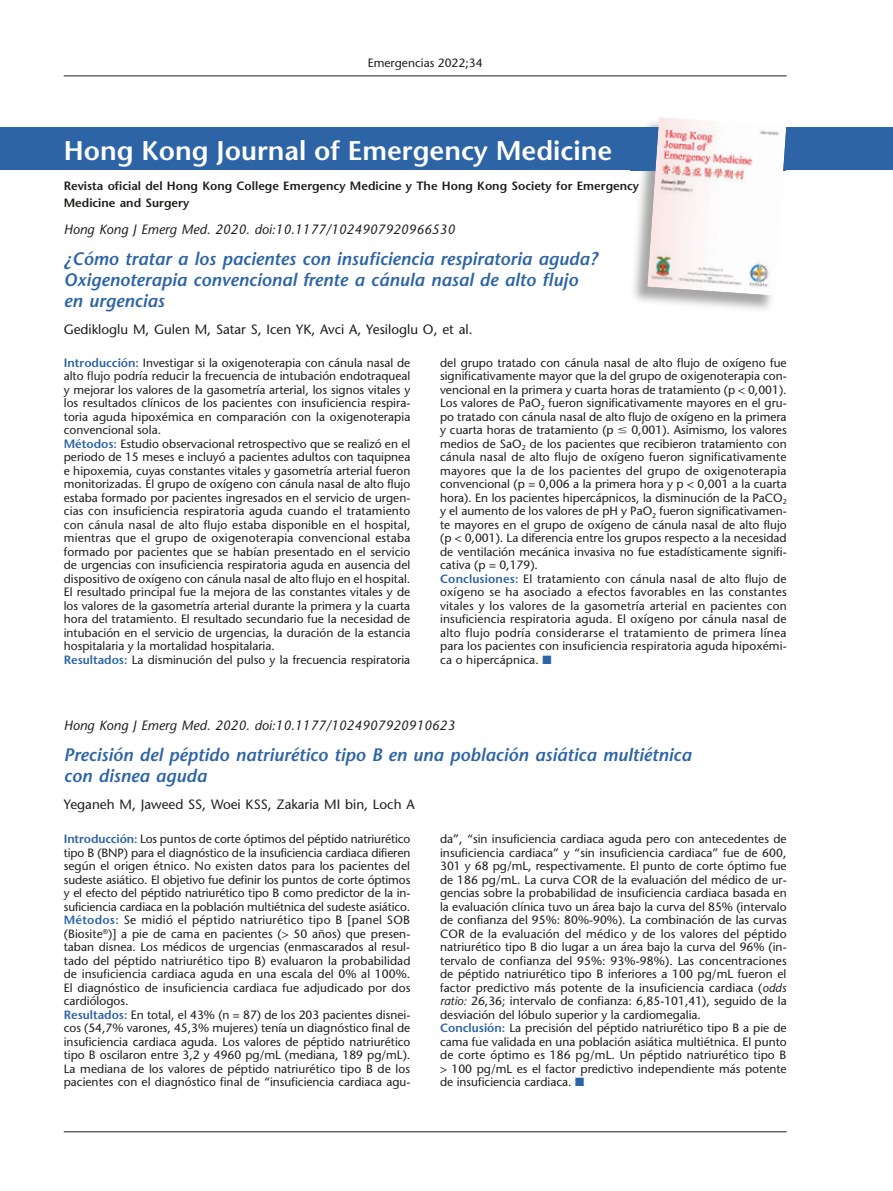
<style>
.page{position:relative;width:893px;height:1191px;background:#fff}
.page>*{position:absolute;margin:0;border:0;box-sizing:border-box;transform-origin:0 0}
.t1{font:600 27px "Stone Sans";color:#fff}
.t2{font:italic 600 18px/21px "Stone Sans";color:#2c64a5}
.t3{font:italic 13.5px "Stone Sans";color:#1d1d1b}
.t4{font:13.5px "Stone Sans";color:#1d1d1b}
.t5{font:12px/13.5px "Stone Sans";color:#1d1d1b}
.t6{font:600 12px/16.5px "Stone Sans";color:#1d1d1b}
.s1{font-weight:600;color:#2c64a5}
.s2{color:#2c64a5}
.s3{font-style:italic}
</style>
<div class="page">
<hr style="left:64px;top:1131px;width:723px;height:1px;background:#1d1d1b">
<hr style="left:64px;top:75px;width:723px;height:1px;background:#1d1d1b">
<div style="left:0;top:128px;width:893px;height:42px;background:#2c64a5"></div>
<img style="left:630px;top:125px;width:142px;height:185px">
<img style="left:630px;top:128px;width:17px;height:42px">
<img style="left:647px;top:117px;width:139px;height:178px">
<p class="t5" style="left:368px;top:57px;width:116px">Emergencias 2022;34</p>
<h1 class="t1" style="left:64px;top:137px;width:550px">Hong Kong Journal of Emergency Medicine</h1>
<p class="t6" style="left:64px;top:178px;width:577px">Revista oficial del Hong Kong College Emergency Medicine y The Hong Kong Society for Emergency<br>Medicine and Surgery</p>
<p class="t3" style="left:64px;top:222px;width:393px">Hong Kong J Emerg Med. 2020. doi:10.1177/1024907920966530</p>
<h2 class="t2" style="left:64px;top:249px;width:535px">¿Cómo tratar a los pacientes con insuficiencia respiratoria aguda?<br>Oxigenoterapia convencional frente a cánula nasal de alto flujo en urgencias</h2>
<p class="t4" style="left:64px;top:323px;width:410px">Gedikloglu M, Gulen M, Satar S, Icen YK, Avci A, Yesiloglu O, et al.</p>
<p class="t5" style="left:64px;top:356px;width:348px"><span class="s1">Introducción:</span> Investigar si la oxigenoterapia con cánula nasal de alto flujo podría reducir la frecuencia de intubación endotraqueal y mejorar los valores de la gasometría arterial, los signos vitales y los resultados clínicos de los pacientes con insuficiencia respira&shy;toria aguda hipoxémica en comparación con la oxigenoterapia convencional sola.<br><span class="s1">Métodos:</span> Estudio observacional retrospectivo que se realizó en el periodo de 15 meses e incluyó a pacientes adultos con taquipnea e hipoxemia, cuyas constantes vitales y gasometría arterial fueron monitorizadas. El grupo de oxígeno con cánula nasal de alto flujo estaba formado por pacientes ingresados en el servicio de urgen&shy;cias con insuficiencia respiratoria aguda cuando el tratamiento con cánula nasal de alto flujo estaba disponible en el hospital, mientras que el grupo de oxigenoterapia convencional estaba formado por pacientes que se habían presentado en el servicio de urgencias con insuficiencia respiratoria aguda en ausencia del dispositivo de oxígeno con cánula nasal de alto flujo en el hospital.<br>El resultado principal fue la mejora de las constantes vitales y de los valores de la gasometría arterial durante la primera y la cuarta hora del tratamiento. El resultado secundario fue la necesidad de intubación en el servicio de urgencias, la duración de la estancia hospitalaria y la mortalidad hospitalaria.<br><span class="s1">Resultados:</span> La disminución del pulso y la frecuencia respiratoria</p>
<p class="t5" style="left:440px;top:356px;width:348px;text-align:justify">del grupo tratado con cánula nasal de alto flujo de oxígeno fue significativamente mayor que la del grupo de oxigenoterapia con&shy;vencional en la primera y cuarta horas de tratamiento (p &lt; 0,001).<br>Los valores de PaO<sub>2</sub> fueron significativamente mayores en el gru&shy;po tratado con cánula nasal de alto flujo de oxígeno en la primera y cuarta horas de tratamiento (p</p>
<p class="t5" style="left:440px;top:424px;width:348px;text-indent:191px">0,001). Asimismo, los valores medios de SaO<sub>2</sub> de los pacientes que recibieron tratamiento con cánula nasal de alto flujo de oxígeno fueron significativamente mayores que la de los pacientes del grupo de oxigenoterapia convencional (p = 0,006 a la primera hora y p &lt; 0,001 a la cuarta hora). En los pacientes hipercápnicos, la disminución de la PaCO<sub>2 </sub>y el aumento de los valores de pH y PaO<sub>2</sub> fueron significativamen&shy;te mayores en el grupo de oxígeno de cánula nasal de alto flujo (p &lt; 0,001). La diferencia entre los grupos respecto a la necesidad de ventilación mecánica invasiva no fue estadísticamente signifi&shy;cativa (p = 0,179).<br><span class="s1">Conclusiones:</span> El tratamiento con cánula nasal de alto flujo de oxígeno se ha asociado a efectos favorables en las constantes vitales y los valores de la gasometría arterial en pacientes con insuficiencia respiratoria aguda. El oxígeno por cánula nasal de alto flujo podría considerarse el tratamiento de primera línea para los pacientes con insuficiencia respiratoria aguda hipoxémi&shy;ca o hipercápnica. <span class="s2">■</span></p>
<p class="t3" style="left:64px;top:718px;width:393px">Hong Kong J Emerg Med. 2020. doi:10.1177/1024907920910623</p>
<h2 class="t2" style="left:64px;top:745px;width:629px">Precisión del péptido natriurético tipo B en una población asiática multiétnica con disnea aguda</h2>
<p class="t4" style="left:64px;top:797px;width:352px">Yeganeh M, Jaweed SS, Woei KSS, Zakaria MI bin, Loch A</p>
<p class="t5" style="left:64px;top:833px;width:348px"><span class="s1">Introducción:</span> Los puntos de corte óptimos del péptido natriurético tipo B (BNP) para el diagnóstico de la insuficiencia cardiaca difieren según el origen étnico. No existen datos para los pacientes del sudeste asiático. El objetivo fue definir los puntos de corte óptimos y el efecto del péptido natriurético tipo B como predictor de la in&shy;suficiencia cardiaca en la población multiétnica del sudeste asiático.<br><span class="s1">Métodos:</span> Se midió el péptido natriurético tipo B [panel SOB (Biosite<sup>®</sup>)] a pie de cama en pacientes (&gt; 50 años) que presen&shy;taban disnea. Los médicos de urgencias (enmascarados al resul&shy;tado del péptido natriurético tipo B) evaluaron la probabilidad de insuficiencia cardiaca aguda en una escala del 0% al 100%.<br>El diagnóstico de insuficiencia cardiaca fue adjudicado por dos cardiólogos.<br><span class="s1">Resultados:</span> En total, el 43% (n = 87) de los 203 pacientes disnei&shy;cos (54,7% varones, 45,3% mujeres) tenía un diagnóstico final de insuficiencia cardiaca aguda. Los valores de péptido natriurético tipo B oscilaron entre 3,2 y 4960 pg/mL (mediana, 189 pg/mL).<br>La mediana de los valores de péptido natriurético tipo B de los pacientes con el diagnóstico final de “insuficiencia cardiaca agu-</p>
<p class="t5" style="left:440px;top:833px;width:348px">da”, “sin insuficiencia cardiaca aguda pero con antecedentes de insuficiencia cardiaca” y “sin insuficiencia cardiaca” fue de 600, 301 y 68 pg/mL, respectivamente. El punto de corte óptimo fue de 186 pg/mL. La curva COR de la evaluación del médico de ur&shy;gencias sobre la probabilidad de insuficiencia cardiaca basada en la evaluación clínica tuvo un área bajo la curva del 85% (intervalo de confianza del 95%: 80%-90%). La combinación de las curvas COR de la evaluación del médico y de los valores del péptido natriurético tipo B dio lugar a un área bajo la curva del 96% (in&shy;tervalo de confianza del 95%: 93%-98%). Las concentraciones de péptido natriurético tipo B inferiores a 100 pg/mL fueron el factor predictivo más potente de la insuficiencia cardiaca (<span class="s3">odds ratio:</span> 26,36; intervalo de confianza: 6,85-101,41), seguido de la desviación del lóbulo superior y la cardiomegalia.<br><span class="s1">Conclusión:</span> La precisión del péptido natriurético tipo B a pie de cama fue validada en una población asiática multiétnica. El punto de corte óptimo es 186 pg/mL. Un péptido natriurético tipo B &gt; 100 pg/mL es el factor predictivo independiente más potente de insuficiencia cardiaca. <span class="s2">■</span></p>
</div>
